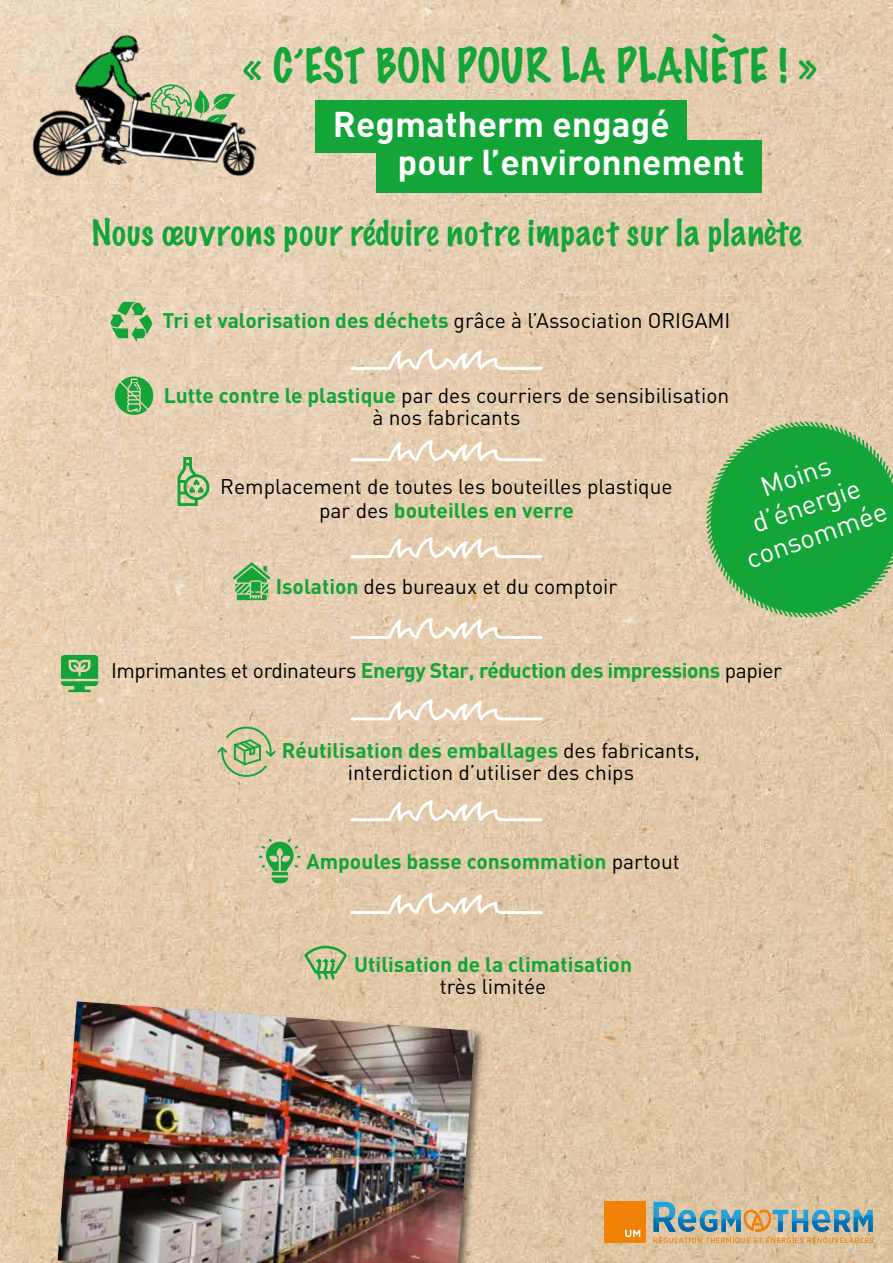
<style>
.page{position:relative;width:893px;height:1263px;background:#fff}
.page>*{position:absolute;margin:0;border:0;box-sizing:border-box;transform-origin:0 0}
.t1{font:100 43.2px "Marker Felt";color:#13a538}
.t2{font:700 35.4px/38px "DIN";color:#fff}
.t3{font:100 33px "Marker Felt";letter-spacing:.04em;color:#13a538}
.t4{font:27.3px/31px "DIN";color:#fff;text-align:center}
.t5{font:21px/22.5px "DIN";color:#000;text-align:center}
.t6{font:700 21px "DIN";color:#13a538}
.t7{font:700 21px "DIN";letter-spacing:-.02em;color:#13a538}
.s1{font-weight:400;color:#000}
.s2{font-weight:700;color:#13a538}
</style>
<div class="page">
<img style="left:0;top:0;width:893px;height:1263px">
<img style="left:28px;top:27px;width:238px;height:158px">
<svg style="left:77px;top:37px;width:61px;height:60px;background:#6f9267"></svg>
<div style="left:605px;top:1202px;width:41px;height:41px;background:#f08208"></div>
<svg style="left:625px;top:1230px;width:15px;height:7px"></svg>
<svg style="left:654px;top:1202px;width:219px;height:41px;background:#a7ae9e"></svg>
<svg style="left:110px;top:302px;width:43px;height:40px;background:#8cbf81"></svg>
<svg style="left:113px;top:375px;width:42px;height:42px;background:#77b973"></svg>
<svg style="left:178px;top:457px;width:31px;height:49px;background:#98c085"></svg>
<svg style="left:233px;top:562px;width:38px;height:38px"></svg>
<svg style="left:61px;top:655px;width:37px;height:37px"></svg>
<svg style="left:217px;top:727px;width:59px;height:50px;background:#bbc395"></svg>
<svg style="left:259px;top:838px;width:42px;height:45px;background:#9abe83"></svg>
<svg style="left:699px;top:414px;width:194px;height:211px;background:#52b05b"></svg>
<div style="left:56px;top:999px;width:429px;height:264px;background:#000;opacity:.5"></div>
<img style="left:58px;top:1001px;width:417px;height:262px">
<svg style="left:349px;top:336px;width:195px;height:51px;background:#e7d2b8"></svg>
<svg style="left:349px;top:428px;width:195px;height:50px;background:#e8d2b7"></svg>
<svg style="left:349px;top:525px;width:195px;height:50px;background:#e7d1b5"></svg>
<svg style="left:349px;top:605px;width:195px;height:51px;background:#e7d1b5"></svg>
<svg style="left:349px;top:687px;width:195px;height:51px;background:#e6d0b5"></svg>
<svg style="left:349px;top:788px;width:195px;height:50px;background:#e6cfb4"></svg>
<svg style="left:349px;top:881px;width:195px;height:50px;background:#e4cdb1"></svg>
<div style="left:315px;top:100px;width:371px;height:53px;background:#13a538"></div>
<div style="left:377px;top:140px;width:385px;height:52px;background:#13a538"></div>
<svg style="left:304px;top:946px;width:43px;height:33px"></svg>
<svg style="left:711px;top:33px;width:15px;height:11px"></svg>
<h1 class="t1" style="left:243px;top:32px;width:575px">« C’EST BON POUR LA PLANETE ! »</h1>
<h2 class="t2" style="left:398px;top:104px;width:349px;text-indent:-65px">Regmatherm engagé pour l’environnement</h2>
<h3 class="t3" style="left:91px;top:206px;width:712px">Nous œuvrons pour réduire notre impact sur la planète</h3>
<p class="t6" style="left:162px;top:307px;width:570px">Tri et valorisation des déchets <span class="s1">grâce à l’Association ORIGAMI</span></p>
<p class="t5" style="left:164px;top:384px;width:567px"><span class="s2">Lutte contre le plastique</span> par des courriers de sensibilisation à nos fabricants</p>
<p class="t5" style="left:220px;top:474px;width:454px;line-height:24px">Remplacement de toutes les bouteilles plastique par des <span class="s2">bouteilles en verre</span></p>
<p class="t5" style="left:276px;top:575px;width:343px"><span class="s2">Isolation</span> des bureaux et du comptoir</p>
<h3 class="t4" style="left:720px;top:486px;width:149px;rotate:-20deg">Moins d’énergie consommée</h3>
<p class="t7" style="left:111px;top:656px;width:672px"><span class="s1">Imprimantes et ordinateurs</span> Energy Star, réduction des impressions <span class="s1">papier</span></p>
<p class="t5" style="left:282px;top:739px;width:420px"><span class="s2">Réutilisation des emballages</span> des fabricants, interdiction d’utiliser des chips</p>
<p class="t6" style="left:306px;top:848px;width:375px">Ampoules basse consommation <span class="s1">partout</span></p>
<p class="t6" style="left:354px;top:950px;width:279px">Utilisation de la climatisation</p>
<p class="t5" style="left:440px;top:975px;width:108px">très limitée</p>
</div>
